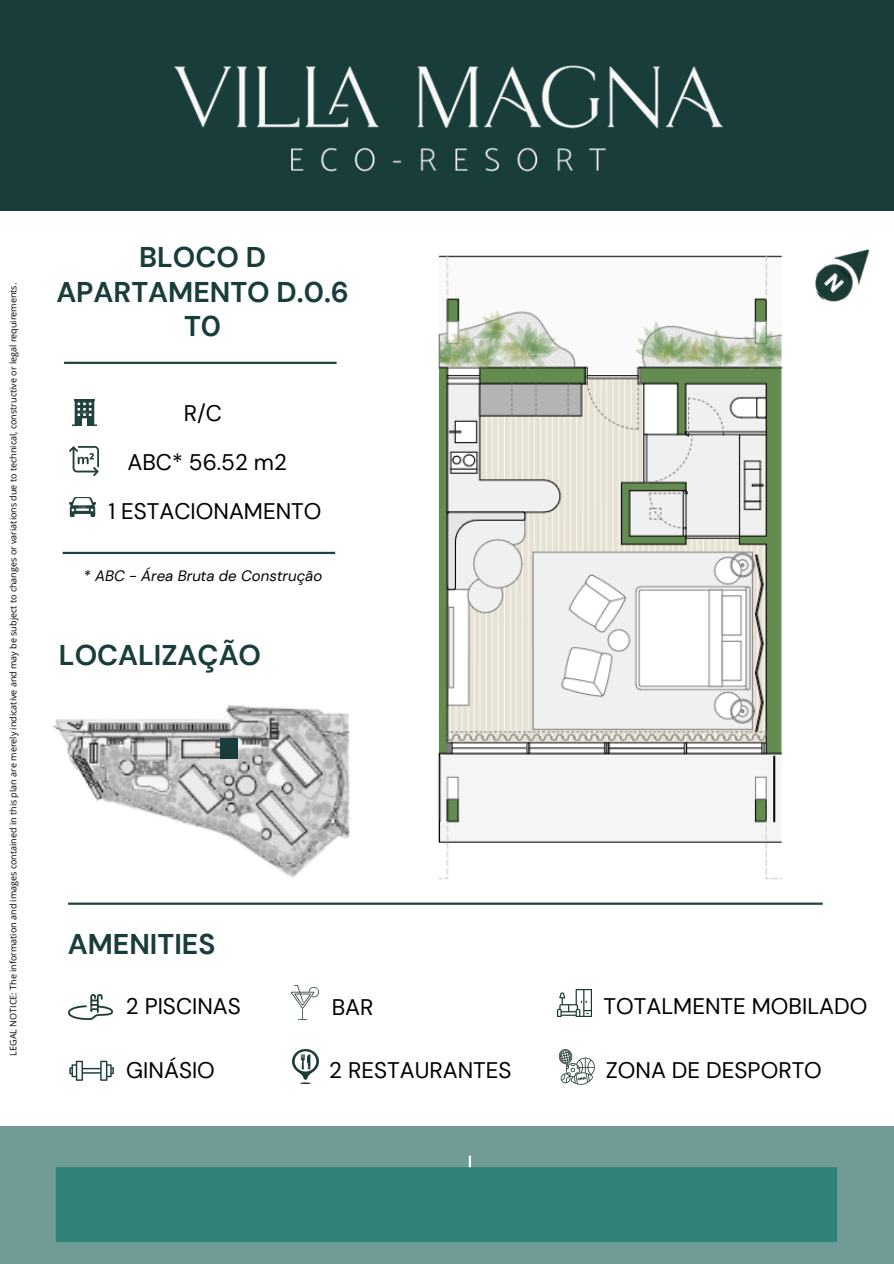
<style>
.page{position:relative;width:894px;height:1264px;background:#fff}
.page>*{position:absolute;margin:0;border:0;box-sizing:border-box;transform-origin:0 0}
.t1{font:700 28.5px "DM Sans";color:#193d3a}
.t2{font:22.5px "DM Sans";color:#000}
.t3{font:italic 15px "DM Sans";color:#000}
.t4{font:9px "Open Sans";color:#000}
</style>
<div class="page">
<hr style="left:64px;top:362px;width:272px;height:2px;background:#1f4340">
<img style="left:69px;top:446px;width:30px;height:30px">
<img style="left:73px;top:399px;width:23px;height:26px">
<img style="left:70px;top:497px;width:26px;height:19px">
<hr style="left:63px;top:552px;width:272px;height:2px;background:#1f4340">
<hr style="left:68px;top:902px;width:754px;height:2px;background:#1f4340">
<div style="left:0;top:1126px;width:893px;height:137px;background:#709b97"></div>
<div style="left:0;top:0;width:893px;height:211px;background:#193d3a"></div>
<img style="left:174px;top:65px;width:549px;height:107px">
<img style="left:69px;top:994px;width:44px;height:25px">
<svg style="left:69px;top:1060px;width:45px;height:20px"></svg>
<img style="left:156px;top:1057px;width:293px;height:185px">
<hr style="left:468px;top:1155px;width:3px;height:72px;background:#fff">
<img style="left:557px;top:989px;width:34px;height:27px">
<img style="left:558px;top:1049px;width:37px;height:35px">
<img style="left:292px;top:1049px;width:26px;height:34px">
<img style="left:291px;top:985px;width:27px;height:34px">
<img style="left:815px;top:249px;width:55px;height:53px">
<img style="left:52px;top:704px;width:298px;height:174px">
<div style="left:220px;top:738px;width:18px;height:20px;background:#193d3a"></div>
<img style="left:438px;top:255px;width:345px;height:624px">
<div style="left:56px;top:1167px;width:780px;height:74px;background:#2e8278;border:1px solid #2e8278"></div>
<h3 class="t4" style="left:7px;top:1055px;width:774px;rotate:-90deg">LEGAL NOTICE: The information and images contained in this plan are merely indicative and may be subject to changes or variations due to technical, constructive or legal requirements.</h3>
<h3 class="t1" style="left:139px;top:239px;width:128px">BLOCO D</h3>
<p class="t1" style="left:56px;top:273px;width:294px">APARTAMENTO D.0.6</p>
<p class="t1" style="left:184px;top:308px;width:39px">T0</p>
<h4 class="t2" style="left:184px;top:399px;width:40px">R/C</h4>
<p class="t2" style="left:127px;top:448px;width:161px">ABC* 56.52 m2</p>
<h3 class="t2" style="left:108px;top:497px;width:214px">1 ESTACIONAMENTO</h3>
<h6 class="t3" style="left:84px;top:566px;width:240px">* ABC - Área Bruta de Construção</h6>
<p class="t1" style="left:59px;top:637px;width:204px">LOCALIZAÇÃO</p>
<h2 class="t1" style="left:68px;top:925px;width:149px">AMENITIES</h2>
<h3 class="t2" style="left:126px;top:991px;width:116px">2 PISCINAS</h3>
<p class="t2" style="left:331px;top:992px;width:43px">BAR</p>
<h3 class="t2" style="left:126px;top:1055px;width:90px">GINÁSIO</h3>
<h2 class="t2" style="left:329px;top:1055px;width:184px">2 RESTAURANTES</h2>
<p class="t2" style="left:603px;top:991px;width:265px">TOTALMENTE MOBILADO</p>
<h3 class="t2" style="left:605px;top:1055px;width:217px">ZONA DE DESPORTO</h3>
</div>
